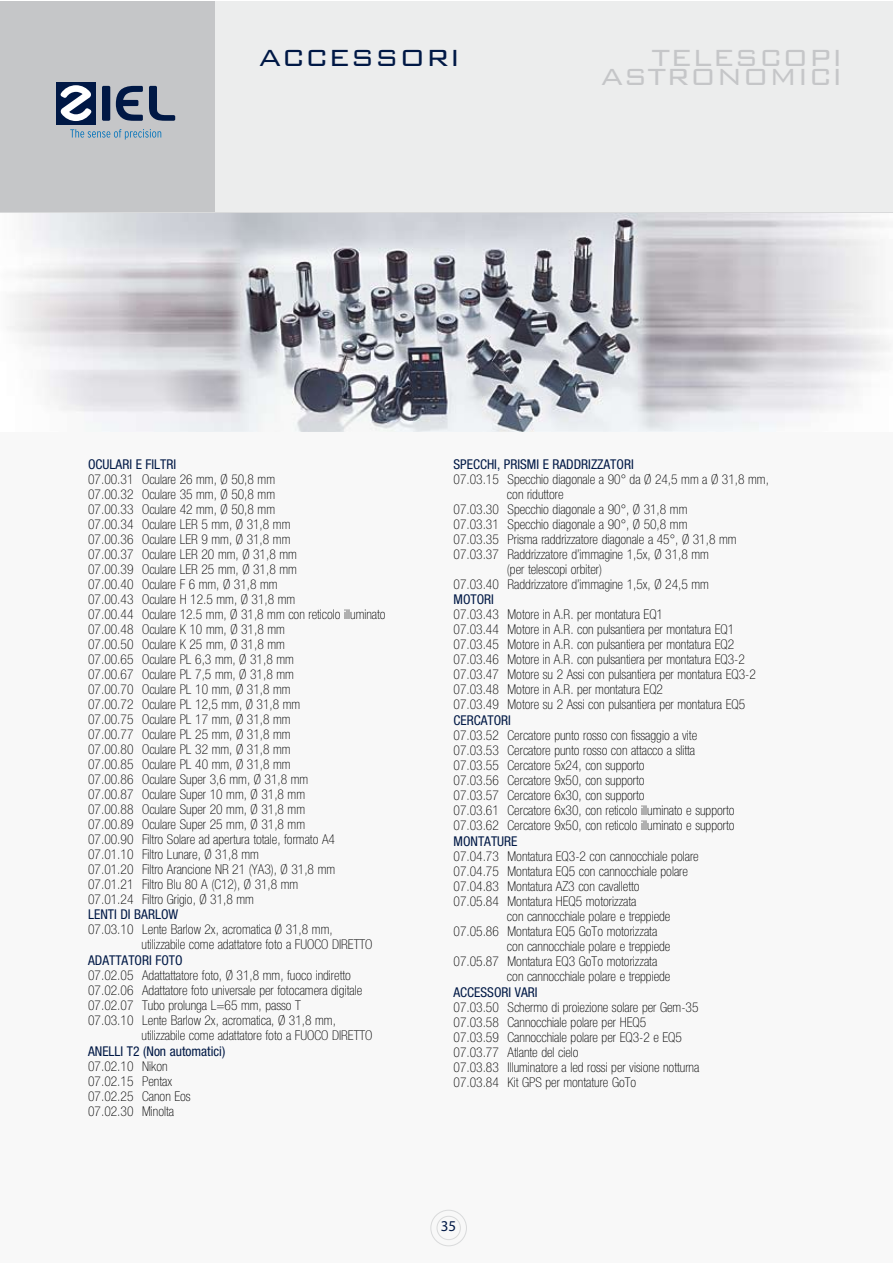
<style>
.page{position:relative;width:893px;height:1263px;background:#fff}
.page>*{position:absolute;margin:0;border:0;box-sizing:border-box;transform-origin:0 0}
.t1{font:300 31.2px "Bank Gothic BT";color:#c5c6c8}
.t2{font:300 31.2px "Bank Gothic BT";color:#001845}
.t3{font:15px "Myriad Pro";color:#001845}
.t4{font:100 condensed 13.5px/15px "Helvetica Neue LT Std";color:#000}
.t5{font:condensed 13.5px "Helvetica Neue LT Std";color:#001845}
</style>
<div class="page">
<div style="left:0;top:128px;width:892px;height:1135px;background:#f8f8f8"></div>
<div style="left:0;top:1px;width:216px;height:212px;background:#c5c6c8"></div>
<div style="left:216px;top:1px;width:676px;height:212px;background:#eceded"></div>
<svg style="left:70px;top:129px;width:91px;height:11px"></svg>
<svg style="left:149px;top:86px;width:26px;height:35px"></svg>
<div style="left:56px;top:82px;width:40px;height:42px;background:#001845"></div>
<svg style="left:61px;top:85px;width:30px;height:36px"></svg>
<svg style="left:116px;top:86px;width:27px;height:35px"></svg>
<div style="left:102px;top:86px;width:8px;height:35px;background:#001845;border-radius:2px"></div>
<div style="left:430px;top:1210px;width:37px;height:36px;border:1px solid #d9dadb;border-radius:50%"></div>
<div style="left:437px;top:1216px;width:24px;height:24px;border:1px solid #d9dadb;border-radius:50%"></div>
<img style="left:24px;top:214px;width:853px;height:218px">
<h1 class="t2" style="left:259px;top:42px;width:203px">ACCESSORI</h1>
<h1 class="t1" style="left:652px;top:41px;width:192px">TELESCOPI</h1>
<h1 class="t1" style="left:601px;top:61px;width:244px">ASTRONOMICI</h1>
<p class="t5" style="left:88px;top:456px;width:90px">OCULARI E FILTRI</p>
<p class="t4" style="left:88px;top:471px;width:299px">07.00.31 Oculare 26 mm, Ø 50,8 mm<br>07.00.32 Oculare 35 mm, Ø 50,8 mm<br>07.00.33 Oculare 42 mm, Ø 50,8 mm<br>07.00.34 Oculare LER 5 mm, Ø 31,8 mm<br>07.00.36 Oculare LER 9 mm, Ø 31,8 mm<br>07.00.37 Oculare LER 20 mm, Ø 31,8 mm<br>07.00.39 Oculare LER 25 mm, Ø 31,8 mm<br>07.00.40 Oculare F 6 mm, Ø 31,8 mm<br>07.00.43 Oculare H 12.5 mm, Ø 31,8 mm<br>07.00.44 Oculare 12.5 mm, Ø 31,8 mm con reticolo illuminato 07.00.48 Oculare K 10 mm, Ø 31,8 mm<br>07.00.50 Oculare K 25 mm, Ø 31,8 mm<br>07.00.65 Oculare PL 6,3 mm, Ø 31,8 mm<br>07.00.67 Oculare PL 7,5 mm, Ø 31,8 mm<br>07.00.70 Oculare PL 10 mm, Ø 31,8 mm<br>07.00.72 Oculare PL 12,5 mm, Ø 31,8 mm<br>07.00.75 Oculare PL 17 mm, Ø 31,8 mm<br>07.00.77 Oculare PL 25 mm, Ø 31,8 mm<br>07.00.80 Oculare PL 32 mm, Ø 31,8 mm<br>07.00.85 Oculare PL 40 mm, Ø 31,8 mm<br>07.00.86 Oculare Super 3,6 mm, Ø 31,8 mm<br>07.00.87 Oculare Super 10 mm, Ø 31,8 mm<br>07.00.88 Oculare Super 20 mm, Ø 31,8 mm<br>07.00.89 Oculare Super 25 mm, Ø 31,8 mm<br>07.00.90 Filtro Solare ad apertura totale, formato A4<br>07.01.10 Filtro Lunare, Ø 31,8 mm<br>07.01.20 Filtro Arancione NR 21 (YA3), Ø 31,8 mm<br>07.01.21 Filtro Blu 80 A (C12), Ø 31,8 mm<br>07.01.24 Filtro Grigio, Ø 31,8 mm</p>
<p class="t5" style="left:88px;top:907px;width:92px">LENTI DI BARLOW</p>
<p class="t4" style="left:142px;top:922px;width:232px;text-indent:-53px">07.03.10 Lente Barlow 2x, acromatica Ø 31,8 mm, utilizzabile come adattatore foto a FUOCO DIRETTO</p>
<p class="t5" style="left:88px;top:952px;width:96px">ADATTATORI FOTO</p>
<p class="t4" style="left:88px;top:968px;width:276px">07.02.05 Adattattatore foto, Ø 31,8 mm, fuoco indiretto 07.02.06 Adattatore foto universale per fotocamera digitale 07.02.07 Tubo prolunga L=65 mm, passo T<br>07.03.10 Lente Barlow 2x, acromatica, Ø 31,8 mm,</p>
<p class="t4" style="left:142px;top:1028px;width:232px">utilizzabile come adattatore foto a FUOCO DIRETTO</p>
<p class="t5" style="left:88px;top:1043px;width:139px">ANELLI T2 (Non automatici)</p>
<p class="t4" style="left:88px;top:1058px;width:104px">07.02.10 Nikon<br>07.02.15 Pentax<br>07.02.25 Canon Eos<br>07.02.30 Minolta</p>
<p class="t5" style="left:453px;top:456px;width:182px">SPECCHI, PRISMI E RADDRIZZATORI</p>
<p class="t4" style="left:453px;top:471px;width:317px">07.03.15 Specchio diagonale a 90° da Ø 24,5 mm a Ø 31,8 mm,</p>
<p class="t4" style="left:507px;top:486px;width:58px">con riduttore</p>
<p class="t4" style="left:453px;top:501px;width:235px">07.03.30 Specchio diagonale a 90°, Ø 31,8 mm</p>
<p class="t4" style="left:453px;top:516px;width:235px">07.03.31 Specchio diagonale a 90°, Ø 50,8 mm</p>
<p class="t4" style="left:453px;top:531px;width:285px">07.03.35 Prisma raddrizzatore diagonale a 45°, Ø 31,8 mm</p>
<p class="t4" style="left:453px;top:546px;width:257px">07.03.37 Raddrizzatore d’immagine 1,5x, Ø 31,8 mm</p>
<p class="t4" style="left:507px;top:561px;width:97px">(per telescopi orbiter)</p>
<p class="t4" style="left:453px;top:576px;width:257px">07.03.40 Raddrizzatore d’immagine 1,5x, Ø 24,5 mm</p>
<p class="t5" style="left:453px;top:592px;width:42px">MOTORI</p>
<p class="t4" style="left:453px;top:607px;width:304px">07.03.43 Motore in A.R. per montatura EQ1<br>07.03.44 Motore in A.R. con pulsantiera per montatura EQ1<br>07.03.45 Motore in A.R. con pulsantiera per montatura EQ2<br>07.03.46 Motore in A.R. con pulsantiera per montatura EQ3-2<br>07.03.47 Motore su 2 Assi con pulsantiera per montatura EQ3-2<br>07.03.48 Motore in A.R. per montatura EQ2<br>07.03.49 Motore su 2 Assi con pulsantiera per montatura EQ5</p>
<p class="t5" style="left:453px;top:712px;width:59px">CERCATORI</p>
<p class="t4" style="left:453px;top:728px;width:283px">07.03.52 Cercatore punto rosso con fissaggio a vite 07.03.53 Cercatore punto rosso con attacco a slitta 07.03.55 Cercatore 5x24, con supporto<br>07.03.56 Cercatore 9x50, con supporto<br>07.03.57 Cercatore 6x30, con supporto<br>07.03.61 Cercatore 6x30, con reticolo illuminato e supporto 07.03.62 Cercatore 9x50, con reticolo illuminato e supporto</p>
<p class="t5" style="left:453px;top:833px;width:66px">MONTATURE</p>
<p class="t4" style="left:453px;top:848px;width:247px">07.04.73 Montatura EQ3-2 con cannocchiale polare</p>
<p class="t4" style="left:453px;top:863px;width:236px">07.04.75 Montatura EQ5 con cannocchiale polare</p>
<p class="t4" style="left:453px;top:878px;width:188px">07.04.83 Montatura AZ3 con cavalletto</p>
<p class="t4" style="left:453px;top:893px;width:184px">07.05.84 Montatura HEQ5 motorizzata</p>
<p class="t4" style="left:507px;top:908px;width:165px">con cannocchiale polare e treppiede</p>
<p class="t4" style="left:453px;top:923px;width:205px">07.05.86 Montatura EQ5 GoTo motorizzata</p>
<p class="t4" style="left:507px;top:938px;width:165px">con cannocchiale polare e treppiede</p>
<p class="t4" style="left:453px;top:953px;width:205px">07.05.87 Montatura EQ3 GoTo motorizzata</p>
<p class="t4" style="left:507px;top:968px;width:165px">con cannocchiale polare e treppiede</p>
<p class="t5" style="left:453px;top:984px;width:86px">ACCESSORI VARI</p>
<p class="t4" style="left:453px;top:999px;width:247px">07.03.50 Schermo di proiezione solare per Gem-35<br>07.03.58 Cannocchiale polare per HEQ5<br>07.03.59 Cannocchiale polare per EQ3-2 e EQ5<br>07.03.77 Atlante del cielo<br>07.03.83 Illuminatore a led rossi per visione notturna 07.03.84 Kit GPS per montature GoTo</p>
<p class="t3" style="left:441px;top:1216px;width:17px">35</p>
</div>
